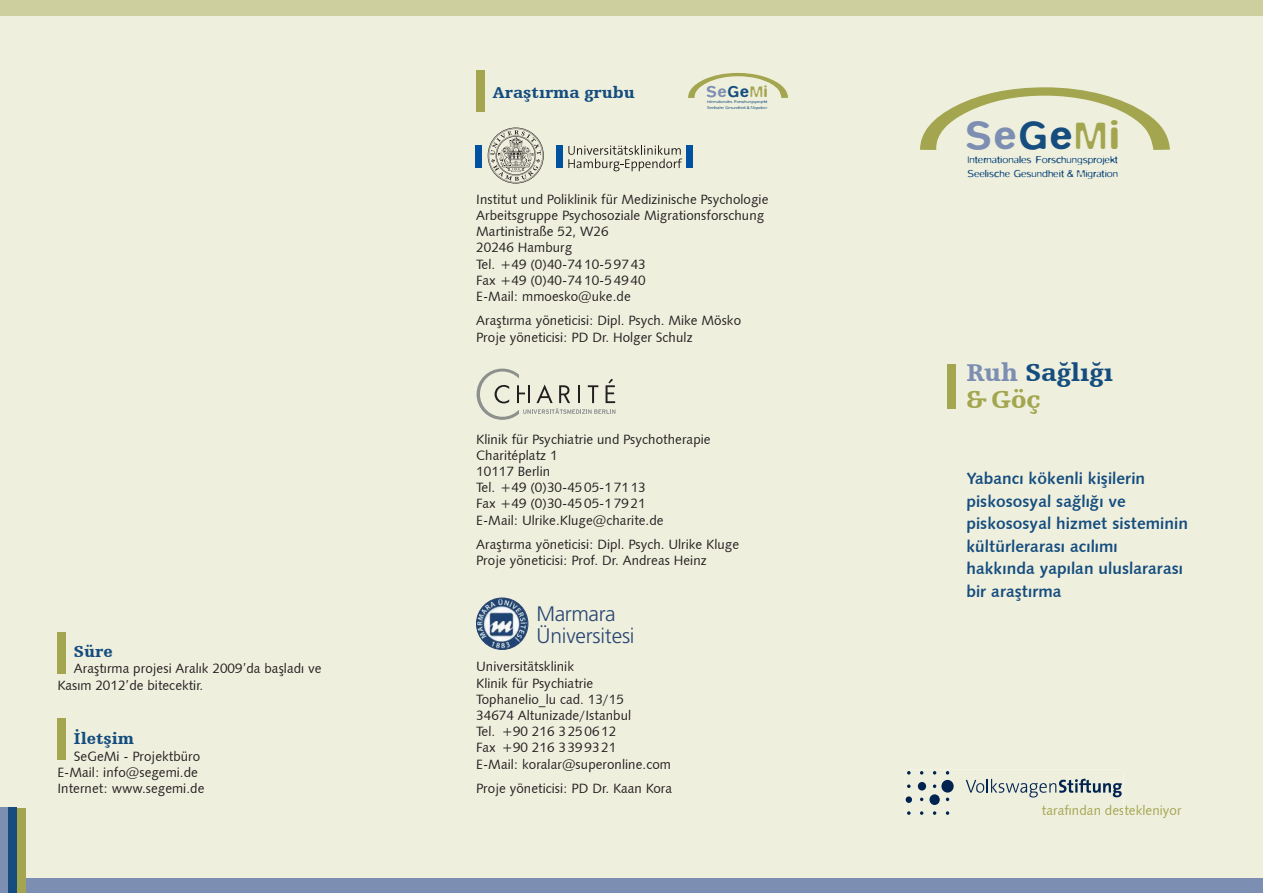
<style>
.page{position:relative;width:1263px;height:893px;background:#fff}
.page>*{position:absolute;margin:0;border:0;box-sizing:border-box;transform-origin:0 0}
.t1{font:500 40.5px "Blur";letter-spacing:.07em;color:#7c8eb2}
.t2{font:900 25.5px/27px "Humanist Slabserif 712 BT";letter-spacing:.005em;color:#144d7e}
.t3{font:300 21px/21.8px "Frutiger";letter-spacing:-.01em;color:#274571}
.t4{font:16.5px/22.5px "Humanist 531 BT Bold A";letter-spacing:.005em;color:#144d7e}
.t5{font:900 16.5px "Humanist Slabserif 712 BT";letter-spacing:.005em;color:#144d7e}
.t6{font:500 16.2px "Blur";letter-spacing:.07em;color:#7c8eb2}
.t7{font:13.5px/16.2px "Humanist 531 BT Roman A";letter-spacing:.005em;color:#231f20}
.t8{font:13.5px "Humanist 531 BT Roman A";letter-spacing:.005em;color:#a3a64f}
.t9{font:300 11.1px/13.5px "Blur";letter-spacing:.005em;color:#144d7e}
.t10{font:300 4.5px/5.4px "Blur";letter-spacing:.005em;color:#144d7e}
.s1{color:#144d7e}
.s2{color:#a3a64f}
.s3{color:#7c8eb2}
</style>
<div class="page">
<div style="left:0;top:0;width:1263px;height:892px;background:#efefde"></div>
<div style="left:0;top:878px;width:1263px;height:15px;background:#7c8eb2"></div>
<svg style="left:477px;top:369px;width:138px;height:51px"></svg>
<svg style="left:905px;top:771px;width:217px;height:44px"></svg>
<div style="left:476px;top:146px;width:6px;height:22px;background:#00519f"></div>
<div style="left:556px;top:146px;width:6px;height:22px;background:#00519f"></div>
<svg style="left:488px;top:128px;width:56px;height:56px"></svg>
<svg style="left:568px;top:145px;width:114px;height:26px"></svg>
<div style="left:686px;top:146px;width:6px;height:22px;background:#00519f"></div>
<div style="left:476px;top:71px;width:9px;height:41px;background:#a3a64f"></div>
<div style="left:57px;top:632px;width:9px;height:42px;background:#a3a64f"></div>
<div style="left:57px;top:719px;width:9px;height:41px;background:#a3a64f"></div>
<div style="left:947px;top:364px;width:9px;height:44px;background:#a3a64f"></div>
<div style="left:0;top:808px;width:9px;height:85px;background:#7c8eb2"></div>
<div style="left:9px;top:808px;width:8px;height:85px;background:#144d7e"></div>
<div style="left:17px;top:808px;width:9px;height:85px;background:#a3a64f"></div>
<div style="left:0;top:0;width:1263px;height:16px;background:#cecf9e"></div>
<img style="left:476px;top:598px;width:52px;height:51px;border-radius:50%">
<div style="left:476px;top:598px;width:52px;height:52px;border:1px solid #274571;border-radius:50%"></div>
<p class="t5" style="left:74px;top:641px;width:40px">Süre</p>
<p class="t7" style="left:57px;top:660px;width:266px;text-indent:16px">Araştırma projesi Aralık 2009’da başladı ve<br>Kasım 2012’de bitecektir.</p>
<p class="t5" style="left:74px;top:729px;width:62px">İletşim</p>
<p class="t7" style="left:57px;top:747px;width:149px;text-indent:16px">SeGeMi - Projektbüro<br>E-Mail: info@segemi.de<br>Internet: www.segemi.de</p>
<p class="t5" style="left:493px;top:82px;width:144px">Araştırma grubu</p>
<p class="t6" style="left:706px;top:83px;width:63px">Se<span class="s1">Ge</span><span class="s2">Mi</span></p>
<p class="t10" style="left:707px;top:99px;width:62px">Internationales Forschungsprojekt<br>Seelische Gesundheit &amp; Migration</p>
<p class="t7" style="left:476px;top:191px;width:294px">Institut und Poliklinik für Medizinische Psychologie<br>Arbeitsgruppe Psychosoziale Migrationsforschung<br>Martinistraße 52, W26<br>20246 Hamburg<br>Tel. +49 (0)40-74 10-5 97 43<br>Fax +49 (0)40-74 10-5 49 40<br>E-Mail: mmoesko@uke.de</p>
<p class="t7" style="left:476px;top:312px;width:266px">Araştırma yöneticisi: Dipl. Psych. Mike Mösko<br>Proje yöneticisi: PD Dr. Holger Schulz</p>
<p class="t7" style="left:476px;top:430px;width:236px">Klinik für Psychiatrie und Psychotherapie<br>Charitéplatz 1<br>10117 Berlin<br>Tel. +49 (0)30-45 05-1 71 13<br>Fax +49 (0)30-45 05-1 79 21<br>E-Mail: Ulrike.Kluge@charite.de</p>
<p class="t7" style="left:476px;top:536px;width:264px">Araştırma yöneticisi: Dipl. Psych. Ulrike Kluge<br>Proje yöneticisi: Prof. Dr. Andreas Heinz</p>
<h3 class="t3" style="left:537px;top:603px;width:100px">Marmara<br>Üniversitesi</h3>
<p class="t7" style="left:476px;top:658px;width:196px">Universitätsklinik<br>Klinik für Psychiatrie<br>Tophanelio_lu cad. 13/15<br>34674 Altunizade/Istanbul<br>Tel. +90 216 3 25 06 12<br>Fax +90 216 3 39 93 21<br>E-Mail: koralar@superonline.com</p>
<p class="t7" style="left:476px;top:780px;width:197px">Proje yöneticisi: PD Dr. Kaan Kora</p>
<h1 class="t1" style="left:966px;top:112px;width:155px">Se<span class="s1">Ge</span><span class="s2">Mi</span></h1>
<p class="t9" style="left:967px;top:153px;width:152px">Internationales Forschungsprojekt<br>Seelische Gesundheit &amp; Migration</p>
<h2 class="t2" style="left:966px;top:358px;width:148px"><span class="s3">Ruh</span> Sağlığı <span class="s2">&amp; Göç</span></h2>
<p class="t4" style="left:966px;top:467px;width:223px">Yabancı kökenli kişilerin piskososyal sağlığı ve piskososyal hizmet sisteminin kültürlerarası acılımı hakkında yapılan uluslararası bir araştırma</p>
<p class="t8" style="left:1042px;top:802px;width:141px">tarafından destekleniyor</p>
</div>
